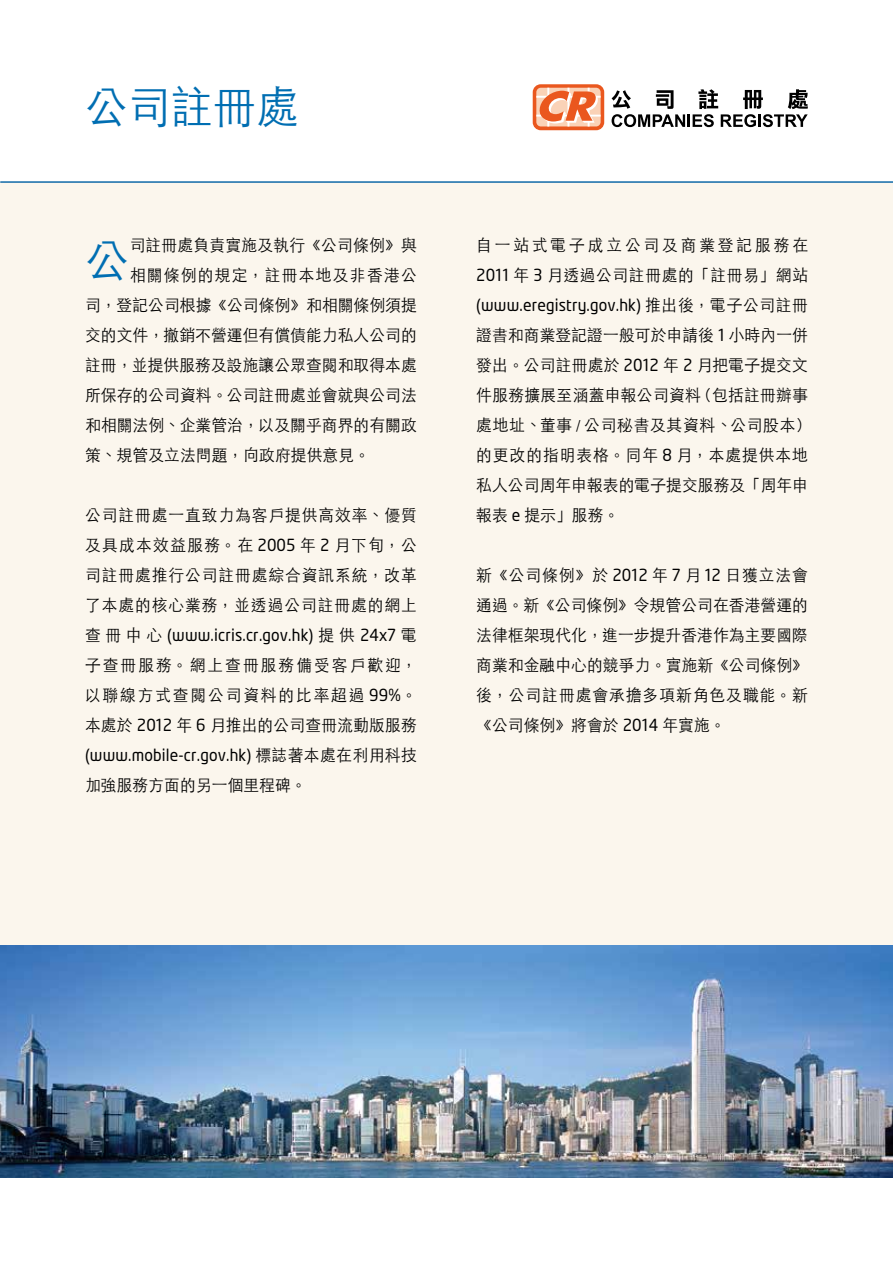
<style>
.page{position:relative;width:893px;height:1263px;background:#fff}
.page>*{position:absolute;margin:0;border:0;box-sizing:border-box;transform-origin:0 0}
.Body_text{font:300 46.5px "ST Heiti TC";color:#006eb2;scale:.95 1}
.t1{font:300 45px "ST Heiti TC";color:#006eb2;scale:.95 1}
.Body_text-2{font:300 16.5px/30px "ST Heiti TC";letter-spacing:.01em;color:#000;text-align:justify;scale:.95 1}
.Body_text-3{font:300 16.5px "ST Heiti TC";letter-spacing:.085em;color:#000;scale:.95 1}
.s1{font-family:"Neo Tech";font-weight:400}
.s2{font-family:"Minion Pro";font-weight:400}
</style>
<div class="page">
<div style="left:0;top:182px;width:893px;height:775px;background:#fbf6ed"></div>
<hr style="left:1px;top:181px;width:892px;height:2px;background:#1069a8">
<svg style="left:612px;top:89px;width:196px;height:38px"></svg>
<svg style="left:533px;top:84px;width:71px;height:46px"></svg>
<svg style="left:536px;top:88px;width:65px;height:38px;background:#f4a683"></svg>
<img style="left:0;top:945px;width:893px;height:233px">
<p class="t1" style="left:85px;top:68px;width:226px">公司註冊處</p>
<p class="Body_text" style="left:85px;top:220px;width:48px">公</p>
<p class="Body_text-2" style="left:130px;top:228px;width:304px">司註冊處負責實施及執行《公司條例》與</p>
<p class="Body_text-3" style="left:130px;top:261px;width:304px">相關條例的規定，註冊本地及非香港公</p>
<p class="Body_text-2" style="left:85px;top:288px;width:351px">司，登記公司根據《公司條例》和相關條例須提</p>
<p class="Body_text-2" style="left:85px;top:318px;width:351px">交的文件，撤銷不營運但有償債能力私人公司的</p>
<p class="Body_text-2" style="left:85px;top:348px;width:351px">註冊，並提供服務及設施讓公眾查閱和取得本處</p>
<p class="Body_text-2" style="left:85px;top:378px;width:351px">所保存的公司資料。公司註冊處並會就與公司法</p>
<p class="Body_text-2" style="left:85px;top:408px;width:351px">和相關法例、企業管治，以及關乎商界的有關政</p>
<p class="Body_text-2" style="left:85px;top:438px;width:301px">策、規管及立法問題，向政府提供意見。</p>
<p class="Body_text-2" style="left:85px;top:498px;width:351px">公司註冊處一直致力為客戶提供高效率、優質及具成本效益服務。在 <span class="s1">2005</span> 年 <span class="s1">2</span> 月下旬，公司註冊處推行公司註冊處綜合資訊系統，改革了本處的核心業務，並透過公司註冊處的網上查冊中心 <span class="s1">(www.icris.cr.gov.hk)</span> 提供 <span class="s1">24x7</span> 電子查冊服務。網上查冊服務備受客戶歡迎，以聯線方式查閱公司資料的比率超過 <span class="s1">99%</span>。本處於 <span class="s1">2012</span> 年 <span class="s1">6</span> 月推出的公司查冊流動版服務<span class="s1">(www.mobile-cr.gov.hk)</span> 標誌著本處在利用科技加強服務方面的另一個里程碑。</p>
<p class="Body_text-2" style="left:476px;top:228px;width:355px;text-align:left">自一站式電子成立公司及商業登記服務在<br><span class="s1">2011</span> 年 <span class="s1">3</span> 月透過公司註冊處的「註冊易」網站<span class="s1">(www.eregistry.gov.hk)</span> 推出後，電子公司註冊證書和商業登記證一般可於申請後 <span class="s1">1</span> 小時內一併發出。公司註冊處於 <span class="s1">2012</span> 年 <span class="s1">2</span> 月把電子提交文件服務擴展至涵蓋申報公司資料（包括註冊辦事處地址、董事 <span class="s2">/</span> 公司秘書及其資料、公司股本）的更改的指明表格。同年 <span class="s1">8</span> 月，本處提供本地私人公司周年申報表的電子提交服務及「周年申報表 <span class="s1">e</span> 提示」服務。</p>
<p class="Body_text-2" style="left:476px;top:558px;width:351px">新《公司條例》於 <span class="s1">2012</span> 年 <span class="s1">7</span> 月 <span class="s1">12</span> 日獲立法會通過。新《公司條例》令規管公司在香港營運的法律框架現代化，進一步提升香港作為主要國際商業和金融中心的競爭力。實施新《公司條例》後，公司註冊處會承擔多項新角色及職能。新《公司條例》將會於 <span class="s1">2014</span> 年實施。</p>
</div>
